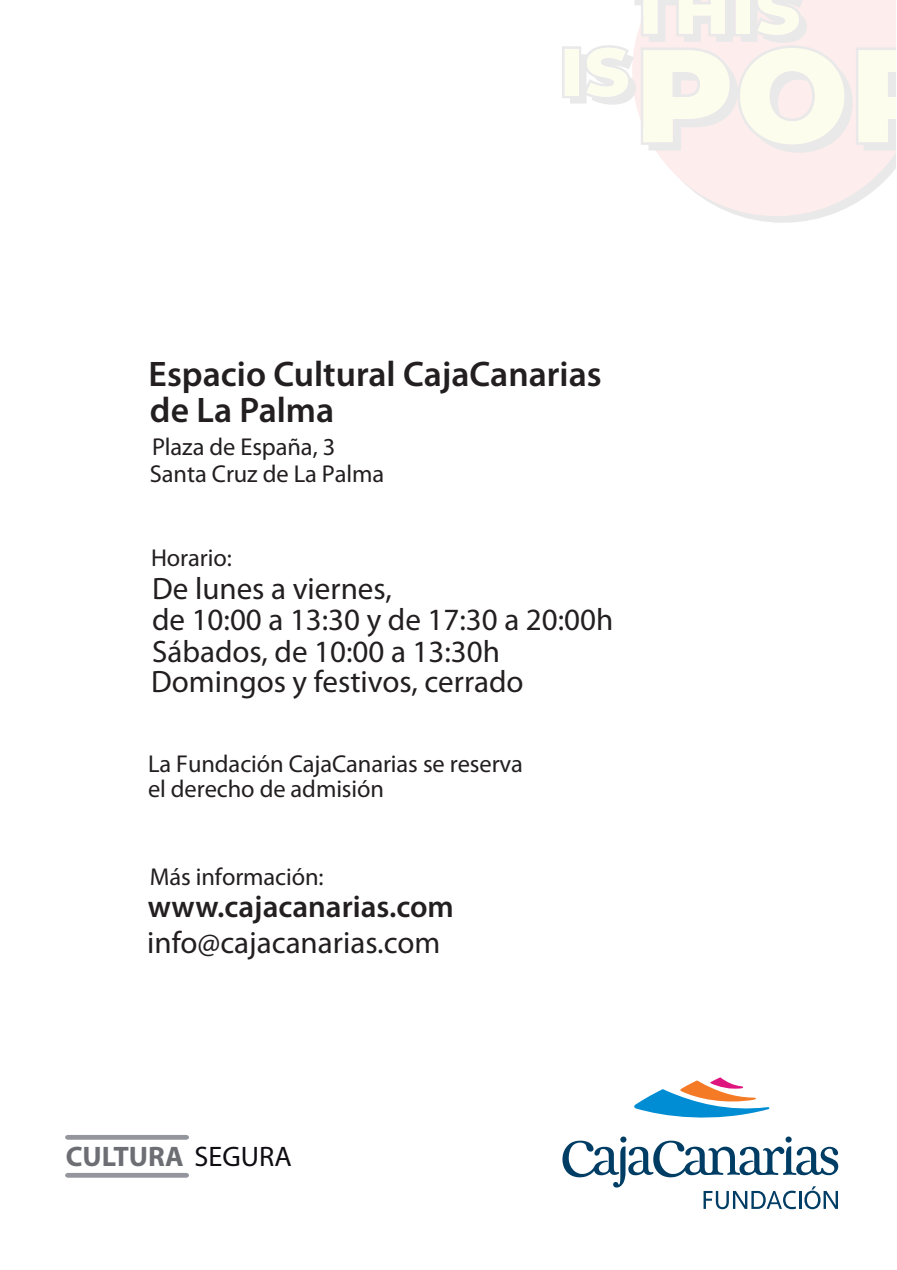
<style>
.page{position:relative;width:897px;height:1270px;background:#fff}
.page>*{position:absolute;margin:0;border:0;box-sizing:border-box;transform-origin:0 0}
.t1{font:600 35.55px/35.7px "Myriad Pro";color:#231f20}
.t2{font:31.05px/31.2px "Myriad Pro";color:#231f20}
.t3{font:600 31.05px "Myriad Pro";color:#231f20}
.t4{font:700 28.35px "Myriad";color:#6c6e74}
.t5{font:24.45px/24.5px "Myriad Pro";letter-spacing:-.005em;color:#231f20}
.s1{font-family:"Myriad Pro";font-weight:400;color:#0f0c12}
</style>
<div class="page">
<svg style="left:741px;top:216px;width:84px;height:7px"></svg>
<svg style="left:658px;top:153px;width:238px;height:63px;fill:#fdeded"></svg>
<svg style="left:562px;top:0;width:334px;height:153px"></svg>
<svg style="left:634px;top:1077px;width:136px;height:41px"></svg>
<svg style="left:562px;top:1136px;width:276px;height:72px"></svg>
<svg style="left:65px;top:1173px;width:124px;height:4px"></svg>
<svg style="left:65px;top:1135px;width:124px;height:4px"></svg>
<p class="t1" style="left:148px;top:355px;width:454px">Espacio Cultural CajaCanarias de La Palma</p>
<p class="t5" style="left:152px;top:434px;width:185px">Plaza de España, 3</p>
<p class="t5" style="left:150px;top:461px;width:236px">Santa Cruz de La Palma</p>
<p class="t5" style="left:151px;top:545px;width:82px">Horario:</p>
<p class="t2" style="left:151px;top:572px;width:463px">De lunes a viernes,<br>de 10:00 a 13:30 y de 17:30 a 20:00h<br>Sábados, de 10:00 a 13:30h<br>Domingos y festivos, cerrado</p>
<p class="t5" style="left:148px;top:751px;width:376px">La Fundación CajaCanarias se reserva el derecho de admisión</p>
<p class="t5" style="left:150px;top:863px;width:175px">Más información:</p>
<p class="t3" style="left:148px;top:887px;width:307px">www.cajacanarias.com</p>
<p class="t2" style="left:147px;top:926px;width:294px">info@cajacanarias.com</p>
<p class="t4" style="left:66px;top:1141px;width:227px">CULTURA <span class="s1">SEGURA</span></p>
</div>
